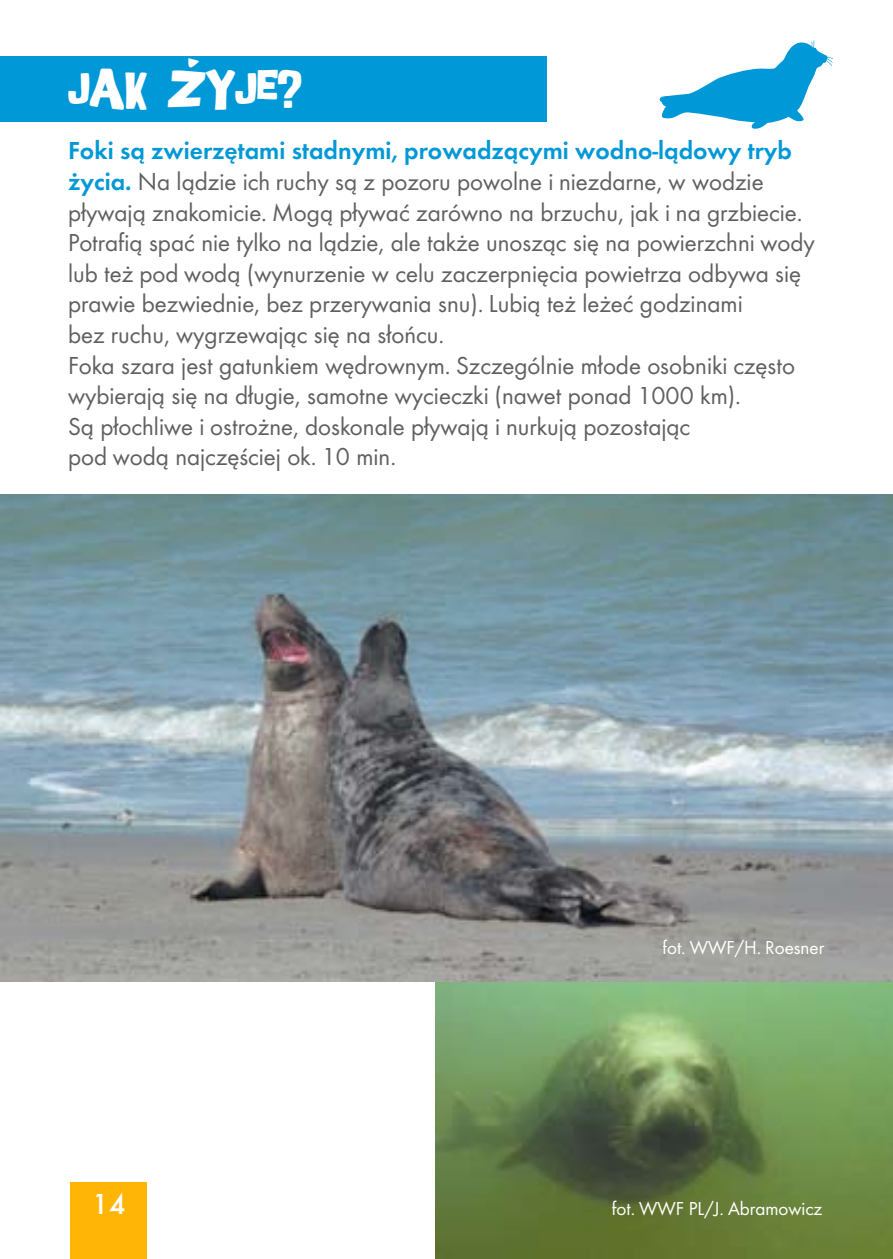
<style>
.page{position:relative;width:893px;height:1259px;background:#fff}
.page>*{position:absolute;margin:0;border:0;box-sizing:border-box;transform-origin:0 0}
.t1{font:42px "Good Girl";color:#fff}
.t2{font:500 30px "Futura TOT";color:#fff}
.t3{font:25.5px/30.6px "Futura TOT Boo";color:#616060}
.t4{font:25.5px "Futura TOT Dem";color:#0098d6}
.t5{font:19.5px "Futura TOT Boo";color:#fff}
.s1{font-family:"Futura TOT Dem";color:#0098d6}
</style>
<div class="page">
<img style="left:436px;top:981px;width:457px;height:278px">
<div style="left:0;top:56px;width:546px;height:65px;background:#0098d6"></div>
<img style="left:0;top:494px;width:893px;height:487px">
<svg style="left:659px;top:40px;width:173px;height:89px"></svg>
<svg style="left:188px;top:58px;width:11px;height:10px"></svg>
<div style="left:71px;top:1182px;width:76px;height:77px;background:#ffb506"></div>
<h1 class="t1" style="left:68px;top:68px;width:235px">Jak Zyje?</h1>
<p class="t4" style="left:68px;top:135px;width:725px">Foki są zwierzętami stadnymi, prowadzącymi wodno-lądowy tryb</p>
<p class="t3" style="left:68px;top:166px;width:748px"><span class="s1">życia.</span> Na lądzie ich ruchy są z pozoru powolne i niezdarne, w wodzie pływają znakomicie. Mogą pływać zarówno na brzuchu, jak i na grzbiecie.<br>Potrafią spać nie tylko na lądzie, ale także unosząc się na powierzchni wody lub też pod wodą (wynurzenie w celu zaczerpnięcia powietrza odbywa się prawie bezwiednie, bez przerywania snu). Lubią też leżeć godzinami<br>bez ruchu, wygrzewając się na słońcu.<br>Foka szara jest gatunkiem wędrownym. Szczególnie młode osobniki często wybierają się na długie, samotne wycieczki (nawet ponad 1000 km).<br>Są płochliwe i ostrożne, doskonale pływają i nurkują pozostając<br>pod wodą najczęściej ok. 10 min.</p>
<p class="t2" style="left:92px;top:1186px;width:36px">14</p>
<p class="t5" style="left:662px;top:935px;width:163px">fot. WWF/H. Roesner</p>
<p class="t5" style="left:612px;top:1197px;width:212px">fot. WWF PL/J. Abramowicz</p>
</div>
